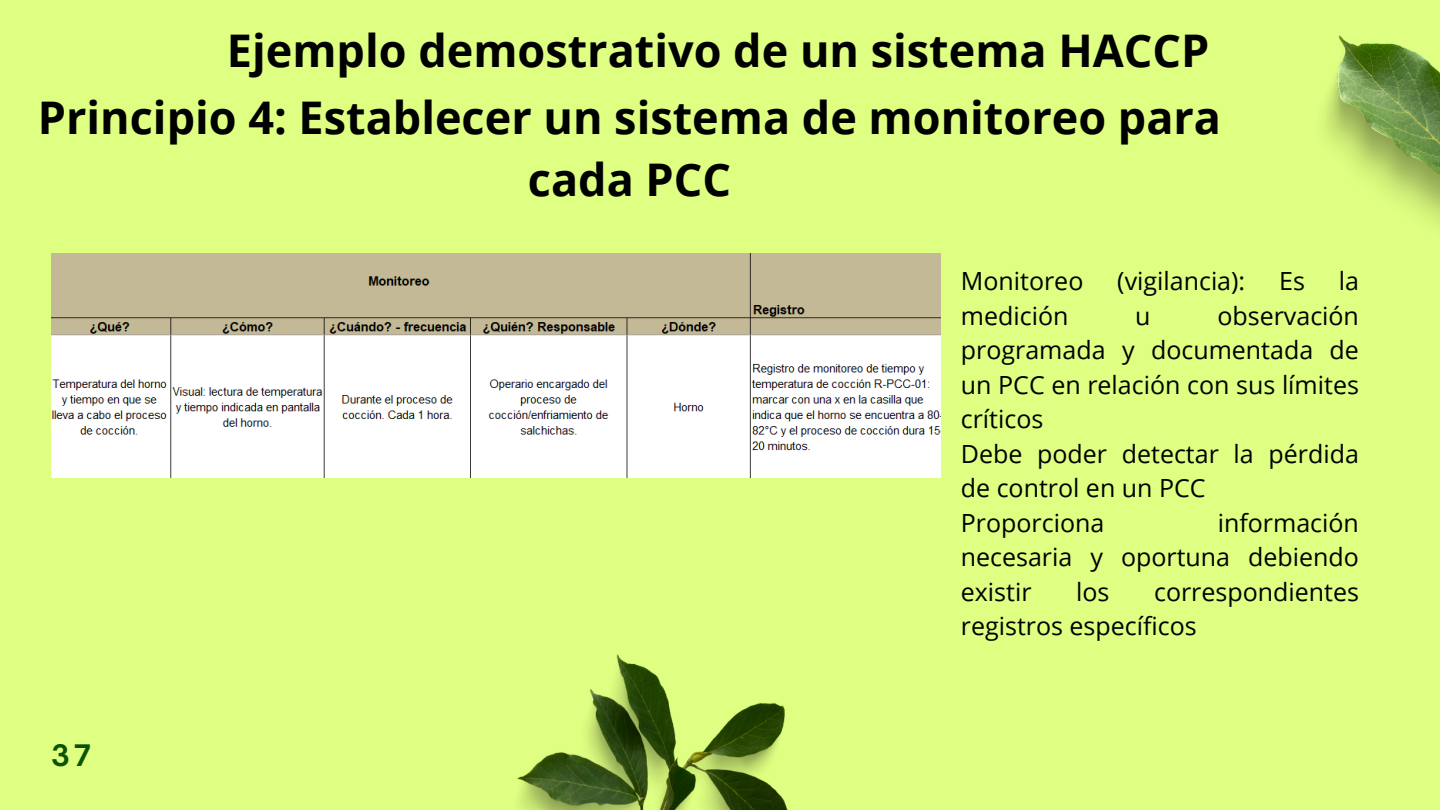
<style>
.page{position:relative;width:1440px;height:810px;background:#deff81}
.page>*{position:absolute;margin:0;border:0;box-sizing:border-box;transform-origin:0 0}
.t1{font:700 45px/62.2px "Open Sans";color:#000;text-align:center}
.t2{font:700 28.4px "Open Sauce One";color:#0b5304}
.t3{font:25px/34.5px "Open Sans";color:#000;text-align:justify}
</style>
<div class="page">
<img style="left:1325px;top:34px;width:115px;height:190px">
<img style="left:517px;top:654px;width:271px;height:156px">
<img style="left:51px;top:254px;width:890px;height:223px">
<p class="t1" style="left:227px;top:18px;width:984px">Ejemplo demostrativo de un sistema HACCP</p>
<h1 class="t1" style="left:38px;top:85px;width:1185px">Principio 4: Establecer un sistema de monitoreo para cada PCC</h1>
<h1 class="t2" style="left:51px;top:738px;width:41px">37</h1>
<p class="t3" style="left:961px;top:263px;width:124px">Monitoreo</p>
<p class="t3" style="left:1117px;top:263px;width:129px">(vigilancia):</p>
<p class="t3" style="left:1279px;top:263px;width:27px">Es</p>
<p class="t3" style="left:1339px;top:263px;width:22px">la</p>
<p class="t3" style="left:961px;top:298px;width:109px">medición</p>
<p class="t3" style="left:1135px;top:298px;width:17px">u</p>
<p class="t3" style="left:961px;top:298px;width:400px;text-indent:256px">observación programada y documentada de un PCC en relación con sus límites críticos</p>
<p class="t3" style="left:961px;top:436px;width:400px">Debe poder detectar la pérdida de control en un PCC</p>
<p class="t3" style="left:961px;top:505px;width:145px">Proporciona</p>
<p class="t3" style="left:961px;top:505px;width:400px;text-indent:257px">información necesaria y oportuna debiendo existir</p>
<p class="t3" style="left:961px;top:574px;width:400px;text-indent:193px">correspondientes registros específicos</p>
<p class="t3" style="left:1076px;top:574px;width:35px">los</p>
</div>
